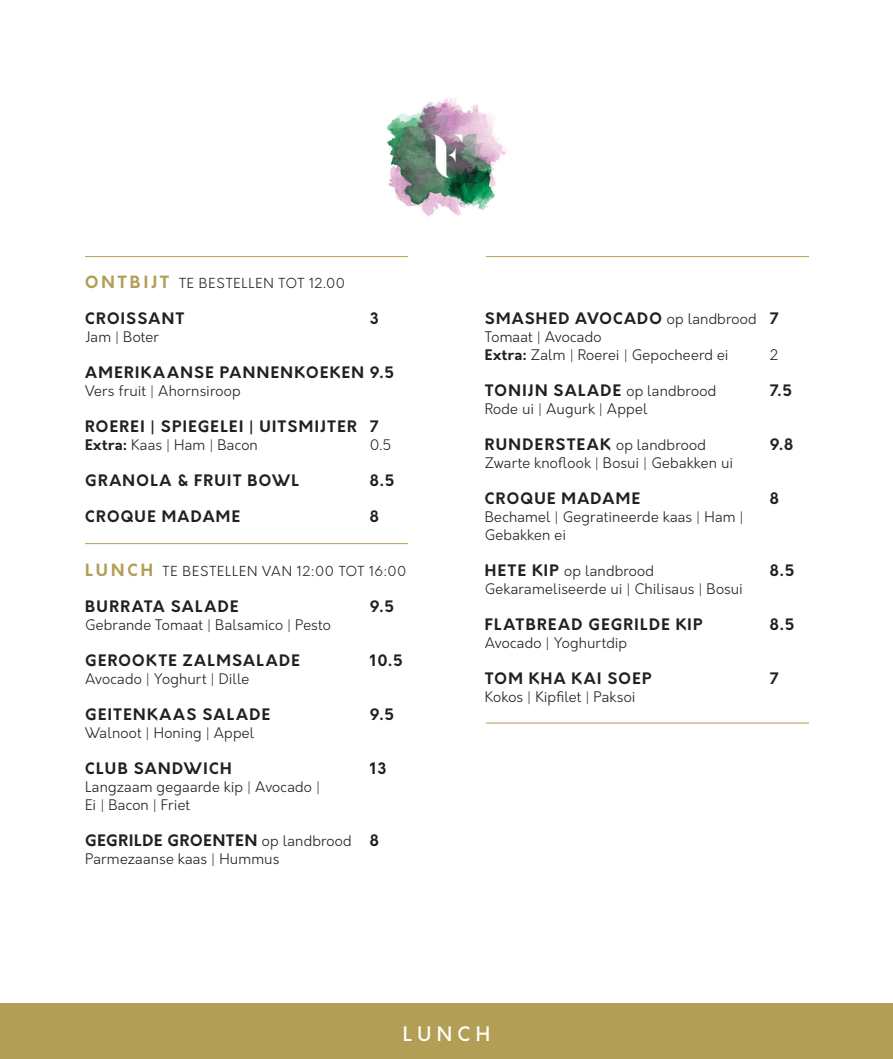
<style>
.page{position:relative;width:893px;height:1059px;background:#fff}
.page>*{position:absolute;margin:0;border:0;box-sizing:border-box;transform-origin:0 0}
.t1{font:500 19.5px "Orkney";letter-spacing:.27em;color:#fff}
.t2{font:700 15.45px "Orkney";letter-spacing:.09em;color:#231f20}
.t3{font:700 15.45px "Orkney";letter-spacing:.06em;color:#231f20}
.t4{font:300 14.25px/18px "Orkney";letter-spacing:.01em;color:#231f20}
.t5{font:300 13.5px "Orkney";letter-spacing:.05em;color:#231f20}
.s1{font-weight:700;font-size:16.5px;color:#b39e55}
.s2{font-weight:700}
.s3{font-weight:300;font-size:14.25px}
.s4{font-weight:700;font-size:15.45px}
</style>
<div class="page">
<div style="left:0;top:1003px;width:893px;height:56px;background:#b39e55"></div>
<img style="left:387px;top:98px;width:120px;height:119px">
<hr style="left:85px;top:256px;width:323px;height:1px;background:#b39e55">
<hr style="left:486px;top:256px;width:323px;height:1px;background:#b39e55">
<hr style="left:486px;top:723px;width:323px;height:1px;background:#b39e55">
<hr style="left:85px;top:543px;width:323px;height:1px;background:#b39e55">
<p class="t5" style="left:85px;top:274px;width:261px"><span class="s1">ONTBIJT</span> TE BESTELLEN TOT 12.00</p>
<p class="t2" style="left:85px;top:308px;width:101px">CROISSANT</p>
<p class="t2" style="left:370px;top:308px;width:11px">3</p>
<p class="t4" style="left:85px;top:328px;width:75px">Jam | Boter</p>
<p class="t2" style="left:85px;top:362px;width:310px">AMERIKAANSE PANNENKOEKEN 9.5</p>
<p class="t4" style="left:85px;top:382px;width:157px">Vers fruit | Ahornsiroop</p>
<p class="t2" style="left:85px;top:416px;width:295px">ROEREI | SPIEGELEI | UITSMIJTER 7</p>
<p class="t4" style="left:85px;top:436px;width:174px"><span class="s2">Extra:</span> Kaas | Ham | Bacon</p>
<p class="t4" style="left:370px;top:436px;width:23px">0.5</p>
<p class="t2" style="left:85px;top:470px;width:216px">GRANOLA &amp; FRUIT BOWL</p>
<p class="t2" style="left:370px;top:470px;width:26px">8.5</p>
<p class="t2" style="left:85px;top:506px;width:157px">CROQUE MADAME</p>
<p class="t2" style="left:370px;top:506px;width:11px">8</p>
<p class="t5" style="left:85px;top:562px;width:323px"><span class="s1">LUNCH</span> TE BESTELLEN VAN 12:00 TOT 16:00</p>
<p class="t2" style="left:85px;top:596px;width:155px">BURRATA SALADE</p>
<p class="t2" style="left:370px;top:596px;width:25px">9.5</p>
<p class="t4" style="left:85px;top:616px;width:247px">Gebrande Tomaat | Balsamico | Pesto</p>
<p class="t2" style="left:85px;top:650px;width:216px">GEROOKTE ZALMSALADE</p>
<p class="t2" style="left:370px;top:650px;width:34px">10.5</p>
<p class="t4" style="left:85px;top:670px;width:166px">Avocado | Yoghurt | Dille</p>
<p class="t2" style="left:85px;top:704px;width:186px">GEITENKAAS SALADE</p>
<p class="t2" style="left:370px;top:704px;width:25px">9.5</p>
<p class="t4" style="left:85px;top:724px;width:171px">Walnoot | Honing | Appel</p>
<p class="t2" style="left:85px;top:758px;width:148px">CLUB SANDWICH</p>
<p class="t2" style="left:370px;top:758px;width:18px">13</p>
<p class="t4" style="left:85px;top:778px;width:237px">Langzaam gegaarde kip | Avocado |<br>Ei | Bacon | Friet</p>
<p class="t3" style="left:85px;top:830px;width:295px">GEGRILDE GROENTEN <span class="s3">op landbrood</span> 8</p>
<p class="t4" style="left:85px;top:850px;width:196px">Parmezaanse kaas | Hummus</p>
<p class="t2" style="left:485px;top:308px;width:295px">SMASHED AVOCADO <span class="s3">op landbrood</span> 7</p>
<p class="t4" style="left:485px;top:328px;width:245px">Tomaat | Avocado<br><span class="s2">Extra:</span> Zalm | Roerei | Gepocheerd ei</p>
<p class="t4" style="left:770px;top:346px;width:10px">2</p>
<p class="t2" style="left:485px;top:380px;width:233px">TONIJN SALADE <span class="s3">op landbrood</span></p>
<p class="t2" style="left:770px;top:380px;width:24px">7.5</p>
<p class="t4" style="left:485px;top:400px;width:164px">Rode ui | Augurk | Appel</p>
<p class="t2" style="left:485px;top:434px;width:223px">RUNDERSTEAK <span class="s3">op landbrood</span></p>
<p class="t2" style="left:770px;top:434px;width:25px">9.8</p>
<p class="t4" style="left:485px;top:454px;width:250px">Zwarte knoflook | Bosui | Gebakken ui</p>
<p class="t2" style="left:485px;top:488px;width:157px">CROQUE MADAME</p>
<p class="t2" style="left:770px;top:488px;width:11px">8</p>
<p class="t4" style="left:485px;top:508px;width:260px">Bechamel | Gegratineerde kaas | Ham |<br>Gebakken ei</p>
<p class="t4" style="left:485px;top:562px;width:171px"><span class="s4">HETE KIP</span> op landbrood</p>
<p class="t2" style="left:770px;top:560px;width:26px">8.5</p>
<p class="t4" style="left:485px;top:580px;width:260px">Gekarameliseerde ui | Chilisaus | Bosui</p>
<p class="t2" style="left:485px;top:614px;width:219px">FLATBREAD GEGRILDE KIP</p>
<p class="t2" style="left:770px;top:614px;width:26px">8.5</p>
<p class="t4" style="left:485px;top:634px;width:144px">Avocado | Yoghurtdip</p>
<p class="t2" style="left:485px;top:668px;width:168px">TOM KHA KAI SOEP</p>
<p class="t2" style="left:770px;top:668px;width:10px">7</p>
<p class="t4" style="left:485px;top:688px;width:152px">Kokos | Kipfilet | Paksoi</p>
<h1 class="t1" style="left:403px;top:1021px;width:89px">LUNCH</h1>
</div>
